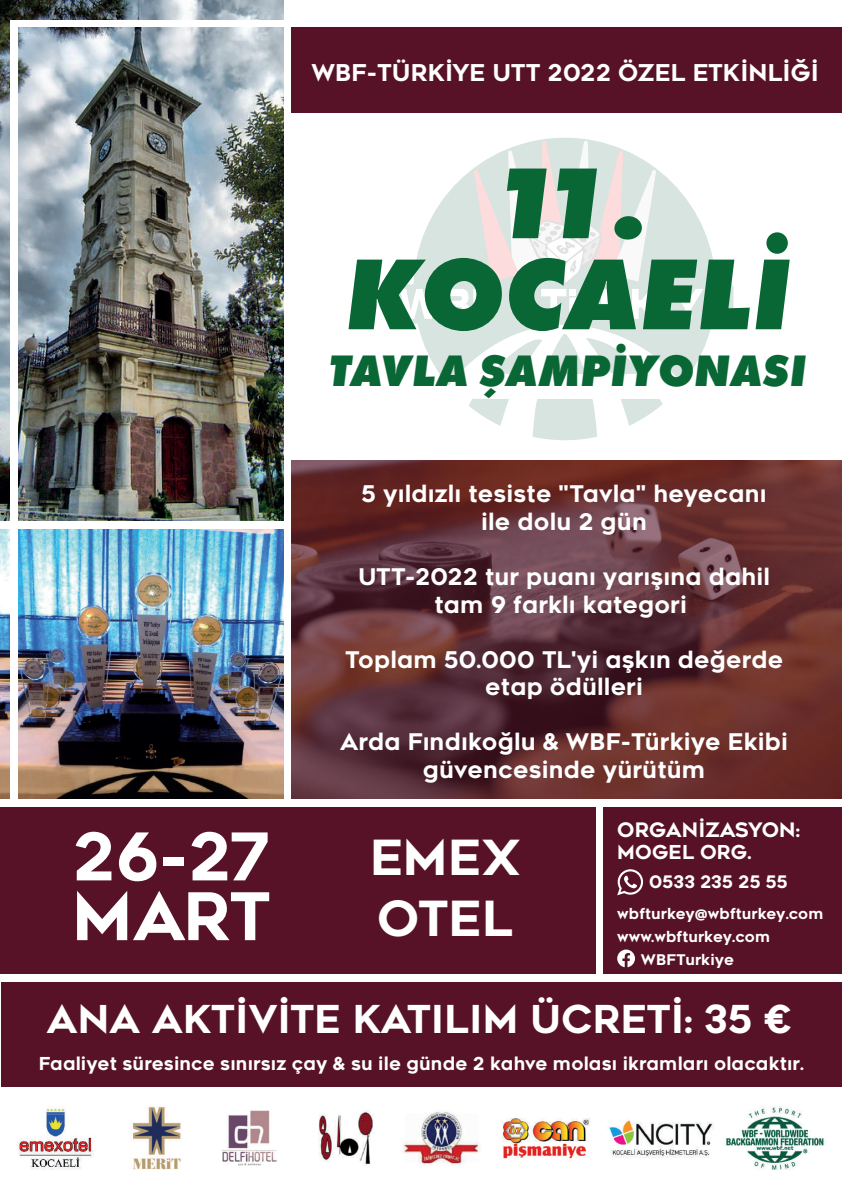
<style>
.page{position:relative;width:842px;height:1191px;background:#fff}
.page>*{position:absolute;margin:0;border:0;box-sizing:border-box;transform-origin:0 0}
.t1{font:italic 800 104.4px/91px "Futura PT";color:#096635;text-align:center}
.t2{font:65.5px/59.7px "Renogare";letter-spacing:-.03em;color:#fff}
.t3{font:48.4px/61.8px "Renogare";color:#fff}
.t4{font:italic 800 45.7px "Futura PT";color:#096635}
.t5{font:38.4px "Renogare";color:#fff}
.t6{font:23.2px "Renogare";color:#fff}
.t7{font:22.9px/27.5px "Renogare";color:#fff;text-align:center}
.t8{font:19.9px "Renogare";color:#fff}
.t9{font:19.2px "Renogare";color:#fff}
.t10{font:17.8px "Renogare";color:#fff}
.t11{font:17.2px "Renogare";color:#fff}
.t12{font:14.7px/23px "Renogare";color:#fff}
</style>
<div class="page">
<img style="left:0;top:529px;width:284px;height:43px">
<img style="left:0;top:0;width:284px;height:521px">
<div style="left:288px;top:27px;width:554px;height:85px;background:#571227"></div>
<svg style="left:291px;top:460px;width:551px;height:112px;background:#683334"></svg>
<div style="left:11px;top:24px;width:7px;height:779px;background:#fff"></div>
<svg style="left:418px;top:138px;width:294px;height:302px"></svg>
<div style="left:396px;top:284px;width:337px;height:40px;background:#d7e4df;border-radius:3px"></div>
<svg style="left:400px;top:140px;width:330px;height:179px"></svg>
<div style="left:284px;top:0;width:7px;height:799px;background:#fff"></div>
<div style="left:11px;top:20px;width:831px;height:7px;background:#fff"></div>
<img style="left:0;top:572px;width:842px;height:598px">
<p class="t6" style="left:311px;top:57px;width:509px">WBF-TÜRKİYE UTT 2022 ÖZEL ETKİNLİĞİ</p>
<h1 class="t1" style="left:344px;top:156px;width:448px">11.<br>KOCAELİ</h1>
<h3 class="t4" style="left:329px;top:341px;width:479px">TAVLA ŞAMPİYONASI</h3>
<h2 class="t2" style="left:72px;top:827px;width:200px">26-27<br>MART</h2>
<p class="t7" style="left:361px;top:480px;width:407px">5 yıldızlı tesiste "Tavla" heyecanı ile dolu 2 gün</p>
<p class="t7" style="left:358px;top:563px;width:414px">UTT-2022 tur puanı yarışına dahil tam 9 farklı kategori</p>
<p class="t7" style="left:345px;top:645px;width:440px">Toplam 50.000 TL'yi aşkın değerde etap ödülleri</p>
<p class="t7" style="left:340px;top:728px;width:450px">Arda Fındıkoğlu &amp; WBF-Türkiye Ekibi güvencesinde yürütüm</p>
<h3 class="t3" style="left:370px;top:826px;width:151px">EMEX<br>OTEL</h3>
<p class="t8" style="left:617px;top:816px;width:184px">ORGANİZASYON:</p>
<p class="t9" style="left:617px;top:839px;width:136px">MOGEL ORG.</p>
<p class="t11" style="left:649px;top:871px;width:140px">0533 235 25 55</p>
<p class="t12" style="left:617px;top:902px;width:208px">wbfturkey@wbfturkey.com</p>
<p class="t12" style="left:641px;top:925px;width:131px;text-indent:-24px">www.wbfturkey.com<br>WBFTurkiye</p>
<h3 class="t5" style="left:47px;top:993px;width:746px">ANA AKTİVİTE KATILIM ÜCRETİ: 35 €</h3>
<p class="t10" style="left:39px;top:1052px;width:766px">Faaliyet süresince sınırsız çay &amp; su ile günde 2 kahve molası ikramları olacaktır.</p>
</div>
